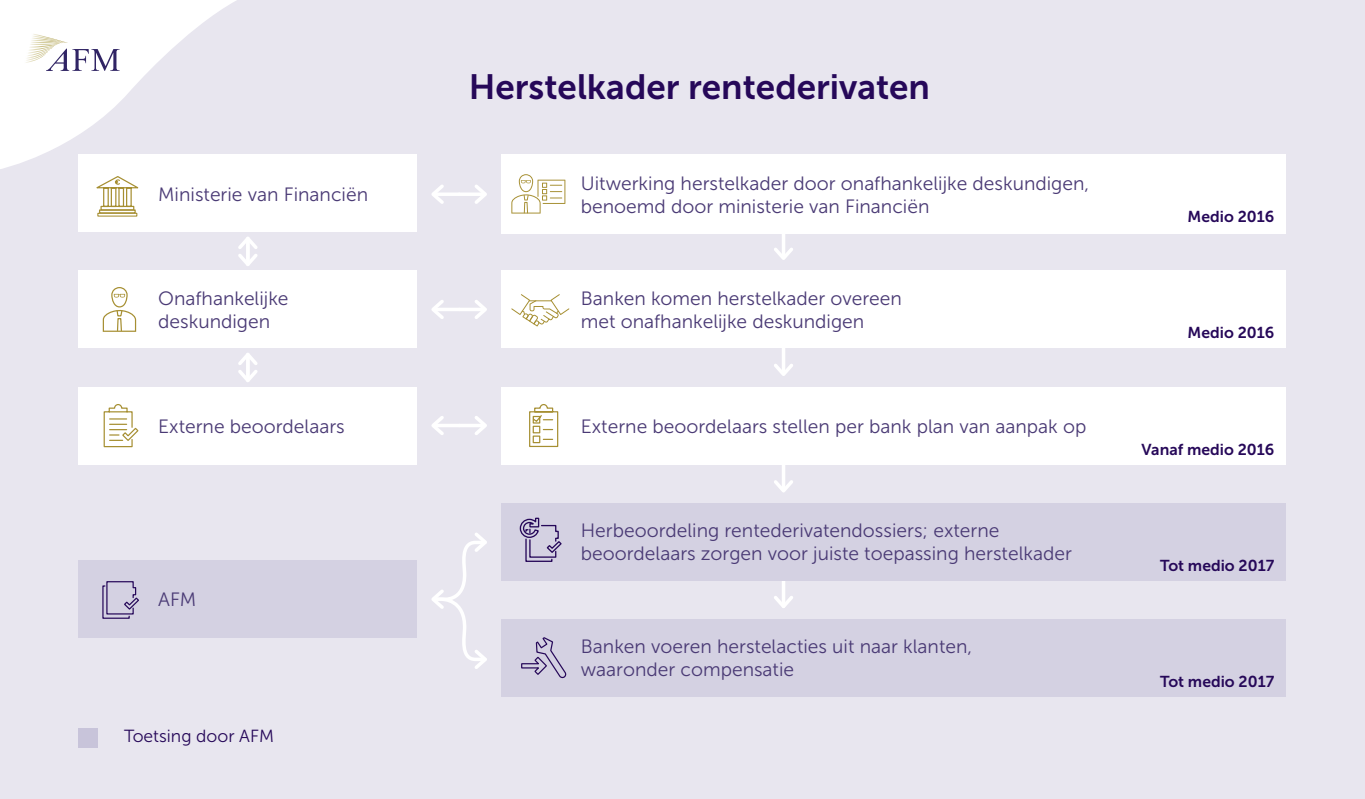
<style>
.page{position:relative;width:1365px;height:799px;background:#fff}
.page>*{position:absolute;margin:0;border:0;box-sizing:border-box;transform-origin:0 0}
.t1{font:35px "Museo Sans 700";color:#260859}
.t2{font:19.25px/22.8px "Museo Sans 300";color:#4a3a75}
.t3{font:17.5px "Museo Sans 300";color:#260859}
.t4{font:15.75px "Museo Sans 700";color:#260859}
</style>
<div class="page">
<div style="left:0;top:0;width:1364px;height:799px;background:#e8e6ef"></div>
<div style="left:79px;top:271px;width:338px;height:77px;background:#fff"></div>
<svg style="left:102px;top:287px;width:35px;height:45px"></svg>
<div style="left:79px;top:387px;width:338px;height:77px;background:#fff"></div>
<svg style="left:103px;top:404px;width:36px;height:44px"></svg>
<div style="left:79px;top:560px;width:338px;height:78px;background:#d4d1e2"></div>
<svg style="left:102px;top:581px;width:37px;height:38px"></svg>
<div style="left:501px;top:154px;width:784px;height:80px;background:#fff"></div>
<div style="left:501px;top:271px;width:784px;height:77px;background:#fff"></div>
<div style="left:501px;top:387px;width:784px;height:77px;background:#fff"></div>
<svg style="left:529px;top:404px;width:30px;height:43px"></svg>
<div style="left:501px;top:619px;width:784px;height:77px;background:#d4d1e2"></div>
<svg style="left:521px;top:637px;width:46px;height:42px"></svg>
<div style="left:79px;top:154px;width:338px;height:78px;background:#fff"></div>
<svg style="left:96px;top:176px;width:43px;height:33px"></svg>
<div style="left:99px;top:209px;width:37px;height:4px;border:1px solid #a68f32"></div>
<div style="left:97px;top:213px;width:40px;height:4px;border:1px solid #a68f32"></div>
<svg style="left:782px;top:234px;width:3px;height:10px"></svg>
<svg style="left:774px;top:244px;width:19px;height:16px"></svg>
<svg style="left:447px;top:192px;width:12px;height:4px"></svg>
<svg style="left:431px;top:185px;width:16px;height:19px"></svg>
<svg style="left:459px;top:192px;width:12px;height:4px"></svg>
<svg style="left:471px;top:185px;width:16px;height:19px"></svg>
<svg style="left:238px;top:237px;width:20px;height:29px"></svg>
<svg style="left:238px;top:353px;width:20px;height:29px"></svg>
<hr style="left:434px;top:308px;width:25px;height:3px;background:#fff">
<svg style="left:431px;top:300px;width:13px;height:19px"></svg>
<hr style="left:459px;top:308px;width:25px;height:3px;background:#fff">
<svg style="left:475px;top:300px;width:12px;height:19px"></svg>
<hr style="left:434px;top:424px;width:25px;height:3px;background:#fff">
<svg style="left:431px;top:416px;width:13px;height:19px"></svg>
<hr style="left:459px;top:424px;width:25px;height:3px;background:#fff">
<svg style="left:475px;top:416px;width:12px;height:19px"></svg>
<svg style="left:782px;top:348px;width:3px;height:12px"></svg>
<svg style="left:774px;top:360px;width:19px;height:16px"></svg>
<svg style="left:781px;top:464px;width:4px;height:13px"></svg>
<svg style="left:774px;top:477px;width:19px;height:16px"></svg>
<svg style="left:781px;top:580px;width:4px;height:12px"></svg>
<svg style="left:774px;top:592px;width:19px;height:16px"></svg>
<div style="left:501px;top:503px;width:784px;height:77px;background:#d4d1e2"></div>
<svg style="left:519px;top:517px;width:42px;height:45px"></svg>
<svg style="left:431px;top:533px;width:56px;height:136px"></svg>
<div style="left:79px;top:728px;width:19px;height:19px;background:#c8c4da"></div>
<svg style="left:0;top:0;width:236px;height:169px"></svg>
<svg style="left:511px;top:294px;width:58px;height:32px"></svg>
<svg style="left:511px;top:174px;width:54px;height:39px"></svg>
<p class="t2" style="left:158px;top:183px;width:211px">Ministerie van Financiën</p>
<p class="t2" style="left:158px;top:287px;width:132px">Onafhankelijke deskundigen</p>
<p class="t2" style="left:158px;top:415px;width:188px">Externe beoordelaars</p>
<p class="t2" style="left:158px;top:588px;width:40px">AFM</p>
<p class="t3" style="left:124px;top:727px;width:151px">Toetsing door AFM</p>
<h1 class="t1" style="left:468px;top:68px;width:463px">Herstelkader rentederivaten</h1>
<p class="t2" style="left:581px;top:172px;width:510px">Uitwerking herstelkader door onafhankelijke deskundigen, benoemd door ministerie van Financiën</p>
<p class="t2" style="left:581px;top:287px;width:322px">Banken komen herstelkader overeen met onafhankelijke deskundigen</p>
<p class="t2" style="left:581px;top:415px;width:507px">Externe beoordelaars stellen per bank plan van aanpak op</p>
<p class="t2" style="left:581px;top:519px;width:492px">Herbeoordeling rentederivatendossiers; externe beoordelaars zorgen voor juiste toepassing herstelkader</p>
<p class="t2" style="left:581px;top:635px;width:393px">Banken voeren herstelacties uit naar klanten, waaronder compensatie</p>
<p class="t4" style="left:1187px;top:208px;width:88px">Medio 2016</p>
<p class="t4" style="left:1187px;top:324px;width:88px">Medio 2016</p>
<p class="t4" style="left:1141px;top:440px;width:134px">Vanaf medio 2016</p>
<p class="t4" style="left:1159px;top:557px;width:116px">Tot medio 2017</p>
<p class="t4" style="left:1159px;top:672px;width:116px">Tot medio 2017</p>
</div>
